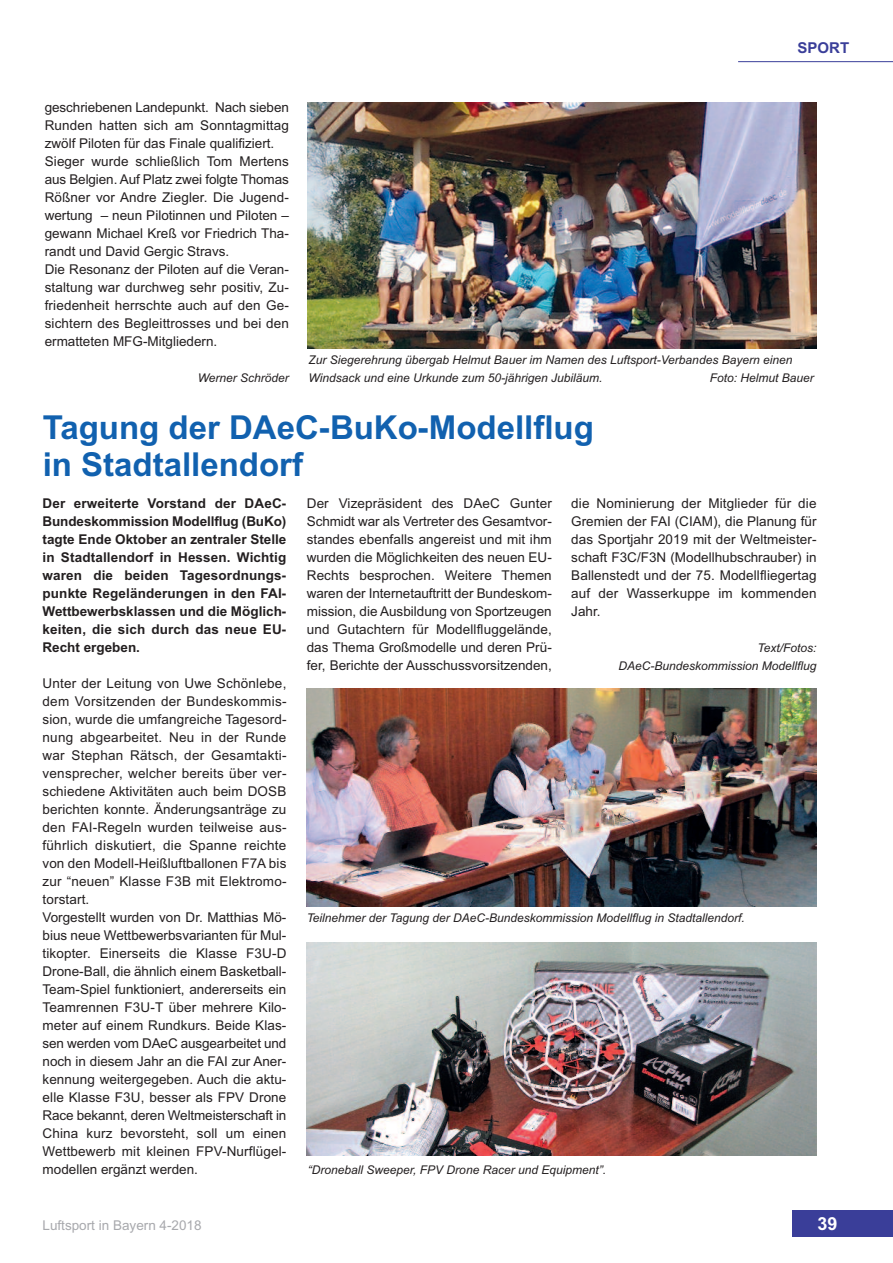
<style>
.page{position:relative;width:893px;height:1263px;background:#fff}
.page>*{position:absolute;margin:0;border:0;box-sizing:border-box;transform-origin:0 0}
.t1{font:700 33px/36.6px "Arial";color:#1161af}
.t2{font:700 18px "Arial";color:#fff}
.t3{font:700 15px "Arial";color:#3a3e99}
.t4{font:13.5px/18px "Arial";letter-spacing:.01em;color:#231f20}
.t5{font:700 13.5px/18px "Arial";letter-spacing:.005em;color:#231f20;text-align:justify}
.t6{font:13.5px "Arial";color:#a8a9ad}
.t7{font:italic 12px/18px "Arial";color:#231f20;text-align:right}
</style>
<div class="page">
<div style="left:792px;top:1211px;width:101px;height:26px;background:#3a3e99"></div>
<hr style="left:738px;top:61px;width:155px;height:1px;background:#3a3e99">
<img style="left:307px;top:943px;width:509px;height:213px">
<img style="left:307px;top:688px;width:509px;height:218px">
<img style="left:307px;top:102px;width:510px;height:247px">
<p class="t3" style="left:797px;top:39px;width:53px">SPORT</p>
<p class="t4" style="left:45px;top:98px;width:246px">geschriebenen Landepunkt. Nach sieben Runden hatten sich am Sonntagmittag zwölf Piloten für das Finale qualifiziert.<br>Sieger wurde schließlich Tom Mertens aus Belgien. Auf Platz zwei folgte Thomas Rößner vor Andre Ziegler. Die Jugend&shy;wertung – neun Pilotinnen und Piloten – gewann Michael Kreß vor Friedrich Tha&shy;randt und David Gergic Stravs.<br>Die Resonanz der Piloten auf die Veran&shy;staltung war durchweg sehr positiv, Zu&shy;friedenheit herrschte auch auf den Ge&shy;sichtern des Begleittrosses und bei den ermatteten MFG-Mitgliedern.</p>
<p class="t7" style="left:198px;top:369px;width:93px">Werner Schröder</p>
<p class="t7" style="left:309px;top:351px;width:485px;text-align:left">Zur Siegerehrung übergab Helmut Bauer im Namen des Luftsport-Verbandes Bayern einen<br>Windsack und eine Urkunde zum 50-jährigen Jubiläum.</p>
<p class="t7" style="left:710px;top:369px;width:106px">Foto: Helmut Bauer</p>
<h1 class="t1" style="left:43px;top:410px;width:553px">Tagung der DAeC-BuKo-Modellflug in Stadtallendorf</h1>
<p class="t5" style="left:43px;top:494px;width:245px">Der erweiterte Vorstand der DAeC-Bundeskommission Modellflug (BuKo) tagte Ende Oktober an zentraler Stelle in Stadtallendorf in Hessen. Wichtig waren die beiden Tagesordnungs&shy;punkte Regeländerungen in den FAI-Wettbewerbsklassen und die Möglich&shy;keiten, die sich durch das neue EU-Recht ergeben.</p>
<p class="t4" style="left:43px;top:674px;width:246px">Unter der Leitung von Uwe Schönlebe, dem Vorsitzenden der Bundeskommis&shy;sion, wurde die umfangreiche Tagesord&shy;nung abgearbeitet. Neu in der Runde war Stephan Rätsch, der Gesamtakti&shy;vensprecher, welcher bereits über ver&shy;schiedene Aktivitäten auch beim DOSB berichten konnte. Änderungsanträge zu den FAI-Regeln wurden teilweise aus&shy;führlich diskutiert, die Spanne reichte von den Modell-Heißluftballonen F7A bis zur “neuen” Klasse F3B mit Elektromo&shy;torstart.<br>Vorgestellt wurden von Dr. Matthias Mö&shy;bius neue Wettbewerbsvarianten für Mul&shy;tikopter. Einerseits die Klasse F3U-D Drone-Ball, die ähnlich einem Basketball-Team-Spiel funktioniert, andererseits ein Teamrennen F3U-T über mehrere Kilo&shy;meter auf einem Rundkurs. Beide Klas&shy;sen werden vom DAeC ausgearbeitet und noch in diesem Jahr an die FAI zur Aner&shy;kennung weitergegeben. Auch die aktu&shy;elle Klasse F3U, besser als FPV Drone Race bekannt, deren Weltmeisterschaft in China kurz bevorsteht, soll um einen Wettbewerb mit kleinen FPV-Nurflügel&shy;modellen ergänzt werden.</p>
<p class="t4" style="left:307px;top:494px;width:247px;text-align:justify">Der Vizepräsident des DAeC Gunter Schmidt war als Vertreter des Gesamtvor&shy;standes ebenfalls angereist und mit ihm wurden die Möglichkeiten des neuen EU-Rechts besprochen. Weitere Themen waren der Internetauftritt der Bundeskom&shy;mission, die Ausbildung von Sportzeugen und Gutachtern für Modellfluggelände, das Thema Großmodelle und deren Prü&shy;fer, Berichte der Ausschussvorsitzenden,</p>
<p class="t4" style="left:571px;top:494px;width:247px;text-align:justify">die Nominierung der Mitglieder für die Gremien der FAI (CIAM), die Planung für das Sportjahr 2019 mit der Weltmeister&shy;schaft F3C/F3N (Modellhubschrauber) in Ballenstedt und der 75. Modellfliegertag auf der Wasserkuppe im kommenden Jahr.</p>
<p class="t7" style="left:618px;top:639px;width:200px">Text/Fotos:<br>DAeC-Bundeskommission Modellflug</p>
<p class="t7" style="left:307px;top:909px;width:440px">Teilnehmer der Tagung der DAeC-Bundeskommission Modellflug in Stadtallendorf.</p>
<p class="t7" style="left:308px;top:1161px;width:300px">“Droneball Sweeper, FPV Drone Racer und Equipment”.</p>
<p class="t6" style="left:43px;top:1217px;width:161px">Luftsport in Bayern 4-2018</p>
<h2 class="t2" style="left:817px;top:1213px;width:22px">39</h2>
</div>
